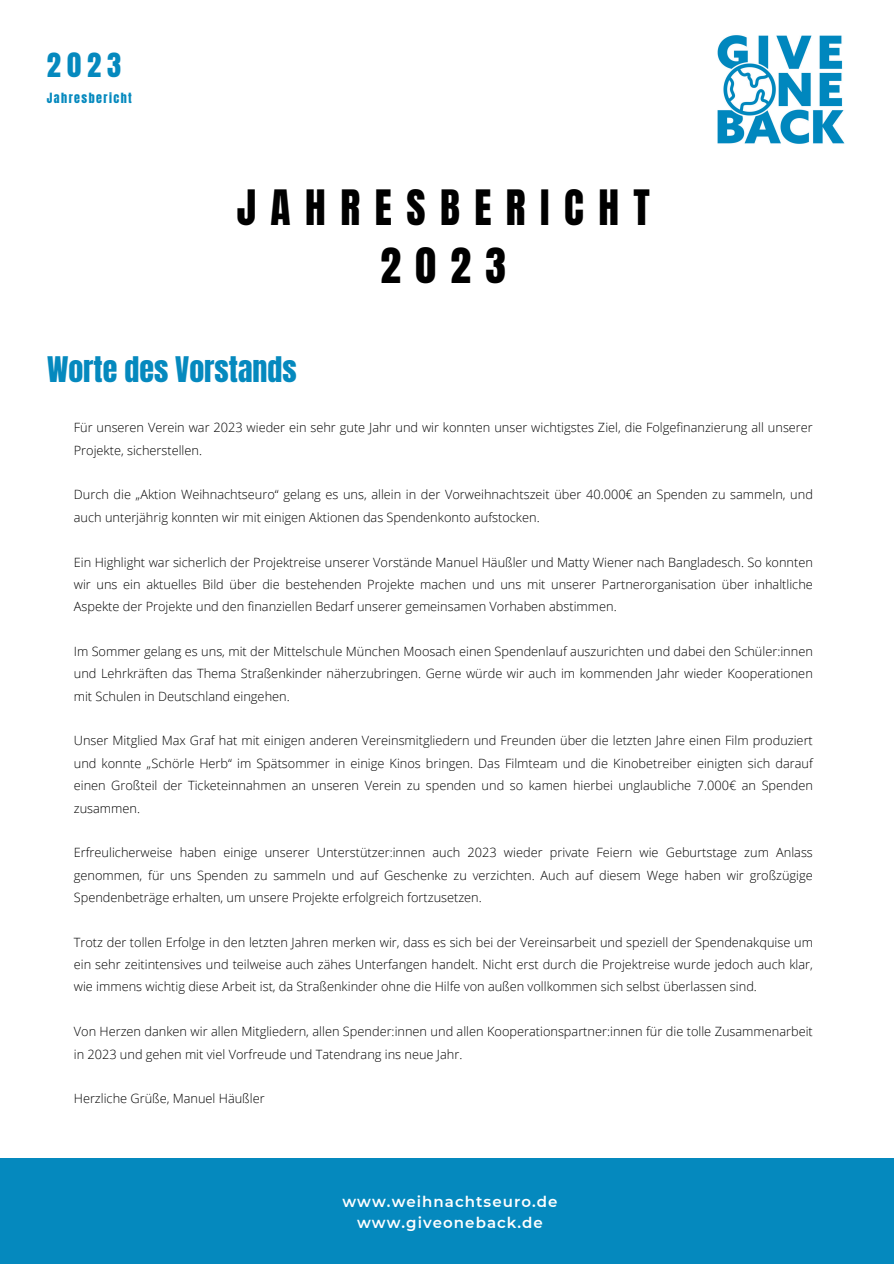
<style>
.page{position:relative;width:894px;height:1264px;background:#fff}
.page>*{position:absolute;margin:0;border:0;box-sizing:border-box;transform-origin:0 0}
.t1{font:41.4px/57.6px "Anton";letter-spacing:.35em;color:#000;text-align:center}
.t2{font:30px "Anton";color:#0589be}
.t3{font:28.5px "Anton";color:#0589be}
.t4{font:600 15px/20.2px "Montserrat";letter-spacing:.07em;color:#fff;text-align:center}
.t5{font:300 12.75px/22.4px "Open Sans";color:#000;text-align:justify}
.t6{font:12px "Anton";letter-spacing:.12em;color:#0589be}
</style>
<div class="page">
<div style="left:0;top:1157px;width:893px;height:106px;background:#0589be"></div>
<img style="left:717px;top:35px;width:128px;height:109px">
<h1 class="t3" style="left:47px;top:45px;width:76px">2023</h1>
<h3 class="t6" style="left:47px;top:89px;width:86px">Jahresbericht</h3>
<h2 class="t1" style="left:237px;top:179px;width:414px">JAHRESBERICHT<br>2023</h2>
<h4 class="t2" style="left:47px;top:348px;width:251px">Worte des Vorstands</h4>
<p class="t5" style="left:74px;top:416px;width:740px">Für unseren Verein war 2023 wieder ein sehr gute Jahr und wir konnten unser wichtigstes Ziel, die Folgefinanzierung all unserer<br>Projekte, sicherstellen.</p>
<p class="t5" style="left:74px;top:483px;width:740px">Durch die „Aktion Weihnachtseuro“ gelang es uns, allein in der Vorweihnachtszeit über 40.000€ an Spenden zu sammeln, und auch unterjährig konnten wir mit einigen Aktionen das Spendenkonto aufstocken.</p>
<p class="t5" style="left:74px;top:550px;width:740px">Ein Highlight war sicherlich der Projektreise unserer Vorstände Manuel Häußler und Matty Wiener nach Bangladesch. So konnten wir uns ein aktuelles Bild über die bestehenden Projekte machen und uns mit unserer Partnerorganisation über inhaltliche Aspekte der Projekte und den finanziellen Bedarf unserer gemeinsamen Vorhaben abstimmen.</p>
<p class="t5" style="left:74px;top:640px;width:740px">Im Sommer gelang es uns, mit der Mittelschule München Moosach einen Spendenlauf auszurichten und dabei den Schüler:innen und Lehrkräften das Thema Straßenkinder näherzubringen. Gerne würde wir auch im kommenden Jahr wieder Kooperationen mit Schulen in Deutschland eingehen.</p>
<p class="t5" style="left:74px;top:729px;width:740px">Unser Mitglied Max Graf hat mit einigen anderen Vereinsmitgliedern und Freunden über die letzten Jahre einen Film produziert und konnte „Schörle Herb“ im Spätsommer in einige Kinos bringen. Das Filmteam und die Kinobetreiber einigten sich darauf einen Großteil der Ticketeinnahmen an unseren Verein zu spenden und so kamen hierbei unglaubliche 7.000€ an Spenden zusammen.</p>
<p class="t5" style="left:74px;top:841px;width:740px">Erfreulicherweise haben einige unserer Unterstützer:innen auch 2023 wieder private Feiern wie Geburtstage zum Anlass genommen, für uns Spenden zu sammeln und auf Geschenke zu verzichten. Auch auf diesem Wege haben wir großzügige Spendenbeträge erhalten, um unsere Projekte erfolgreich fortzusetzen.</p>
<p class="t5" style="left:74px;top:930px;width:740px">Trotz der tollen Erfolge in den letzten Jahren merken wir, dass es sich bei der Vereinsarbeit und speziell der Spendenakquise um ein sehr zeitintensives und teilweise auch zähes Unterfangen handelt. Nicht erst durch die Projektreise wurde jedoch auch klar, wie immens wichtig diese Arbeit ist, da Straßenkinder ohne die Hilfe von außen vollkommen sich selbst überlassen sind.</p>
<p class="t5" style="left:74px;top:1020px;width:740px">Von Herzen danken wir allen Mitgliedern, allen Spender:innen und allen Kooperationspartner:innen für die tolle Zusammenarbeit in 2023 und gehen mit viel Vorfreude und Tatendrang ins neue Jahr.</p>
<p class="t5" style="left:74px;top:1087px;width:192px">Herzliche Grüße, Manuel Häußler</p>
<p class="t4" style="left:342px;top:1191px;width:216px">www.weihnachtseuro.de www.giveoneback.de</p>
</div>
